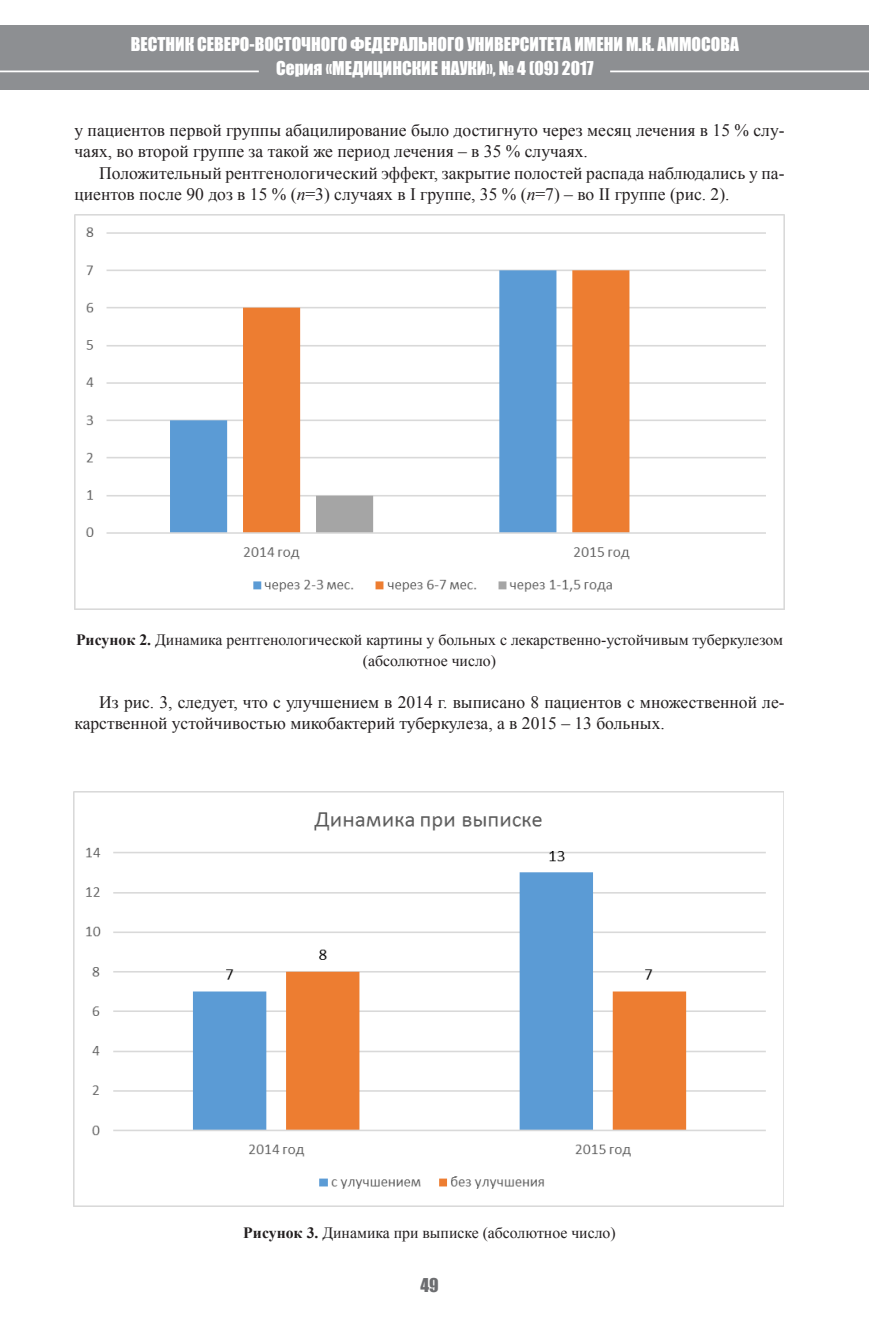
<style>
.page{position:relative;width:869px;height:1340px;background:#fff}
.page>*{position:absolute;margin:0;border:0;box-sizing:border-box;transform-origin:0 0}
.Обычный{font:17.5px/21.2px "Times New Roman";color:#231f20}
.t1{font:17.5px/24.5px "Impact";color:#fff;text-align:center}
.t2{font:17.5px "Impact";color:#6c6d70}
.Обычный-2{font:15.75px "Times New Roman";color:#231f20}
.s1{font-style:italic}
.s2{font-weight:700}
</style>
<div class="page">
<div style="left:0;top:25px;width:868px;height:64px;background:#8d8f92"></div>
<hr style="left:0;top:71px;width:259px;height:1px;background:#fff">
<hr style="left:610px;top:71px;width:258px;height:1px;background:#fff">
<img style="left:74px;top:215px;width:710px;height:395px">
<img style="left:73px;top:791px;width:710px;height:415px">
<p class="t1" style="left:131px;top:31px;width:609px">ВЕСТНИК СЕВЕРО-ВОСТОЧНОГО ФЕДЕРАЛЬНОГО УНИВЕРСИТЕТА ИМЕНИ М.К. АММОСОВА<br>Серия «МЕДИЦИНСКИЕ НАУКИ», № 4 (09) 2017</p>
<p class="Обычный" style="left:74px;top:119px;width:711px">у пациентов первой группы абацилирование было достигнуто через месяц лечения в 15 % слу&shy;чаях, во второй группе за такой же период лечения – в 35 % случаях.</p>
<p class="Обычный" style="left:74px;top:162px;width:711px;text-indent:25px">Положительный рентгенологический эффект, закрытие полостей распада наблюдались у па&shy;циентов после 90 доз в 15 % (<span class="s1">n</span>=3) случаях в I группе, 35 % (<span class="s1">n</span>=7) – во II группе (рис. 2).</p>
<p class="Обычный-2" style="left:76px;top:628px;width:708px"><span class="s2">Рисунок 2.</span> Динамика рентгенологической картины у больных с лекарственно-устойчивым туберкулезом</p>
<p class="Обычный-2" style="left:363px;top:650px;width:134px">(абсолютное число)</p>
<p class="Обычный" style="left:74px;top:691px;width:711px;text-indent:25px">Из рис. 3, следует, что с улучшением в 2014 г. выписано 8 пациентов с множественной ле&shy;карственной устойчивостью микобактерий туберкулеза, а в 2015 – 13 больных.</p>
<p class="Обычный-2" style="left:243px;top:1221px;width:374px"><span class="s2">Рисунок 3.</span> Динамика при выписке (абсолютное число)</p>
<p class="t2" style="left:420px;top:1271px;width:20px">49</p>
</div>
